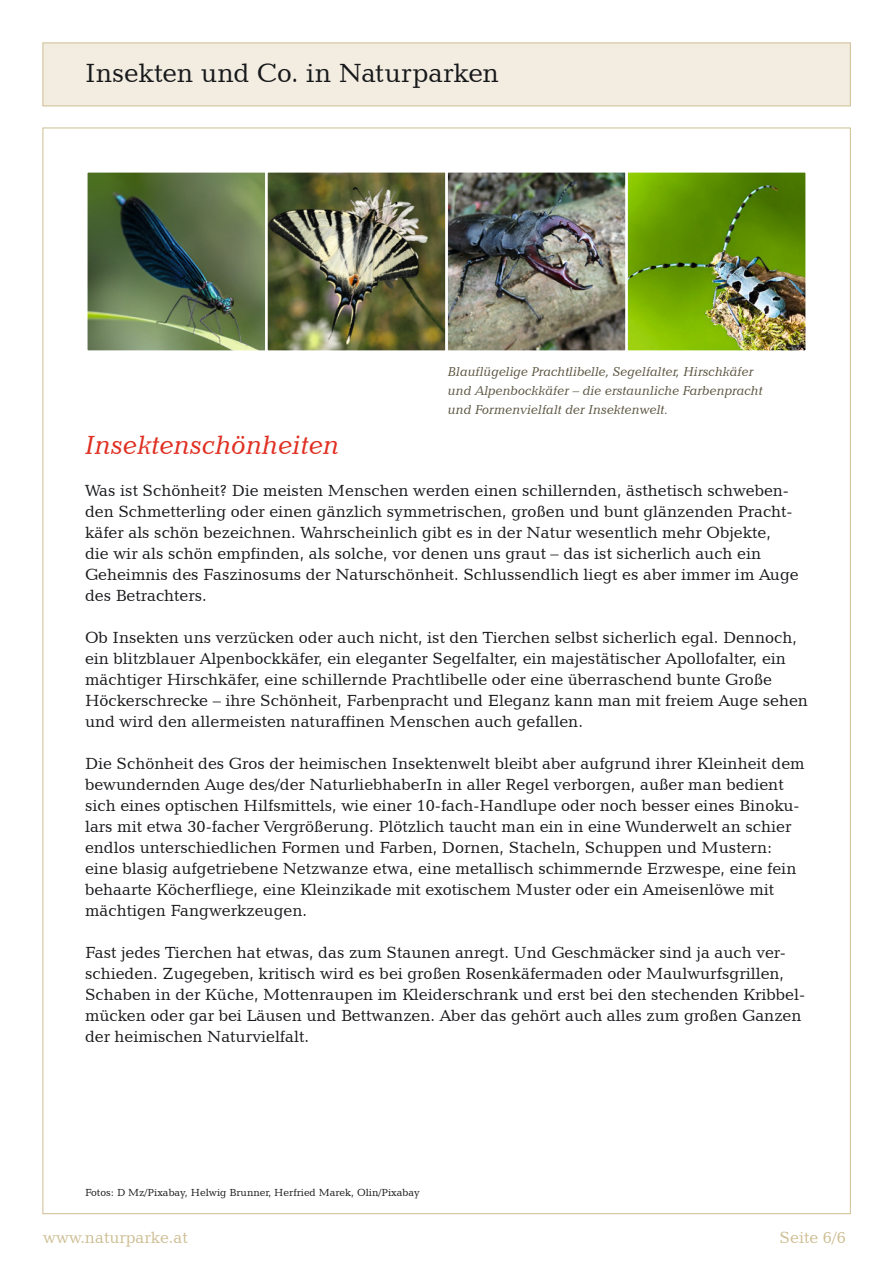
<style>
.page{position:relative;width:893px;height:1263px;background:#fff}
.page>*{position:absolute;margin:0;border:0;box-sizing:border-box;transform-origin:0 0}
.t1{font:27px "Candida BT";color:#17181b}
.t2{font:italic 27px "Candida BT";color:#e02f21}
.t3{font:16.5px/21px "Candida BT";color:#17181b}
.t4{font:16.5px "Candida BT";color:#cdbe93}
.Absatzformat_1{font:italic 13.2px/19.2px "Candida BT";color:#5b5541}
.t5{font:10.5px "Candida BT";color:#17181b}
</style>
<div class="page">
<div style="left:43px;top:43px;width:808px;height:63px;background:#f2ede0;border:1px solid #cdbe93"></div>
<img style="left:89px;top:174px;width:175px;height:175px">
<div style="left:85px;top:170px;width:183px;height:183px;border:3px solid #fff"></div>
<img style="left:269px;top:174px;width:175px;height:175px">
<div style="left:265px;top:170px;width:183px;height:183px;border:3px solid #fff"></div>
<img style="left:449px;top:174px;width:175px;height:175px">
<div style="left:445px;top:170px;width:183px;height:183px;border:3px solid #fff"></div>
<img style="left:629px;top:174px;width:175px;height:175px">
<div style="left:625px;top:170px;width:183px;height:183px;border:3px solid #fff"></div>
<p class="t1" style="left:85px;top:56px;width:415px">Insekten und Co. in Naturparken</p>
<p class="Absatzformat_1" style="left:448px;top:361px;width:316px">Blauflügelige Prachtlibelle, Segelfalter, Hirschkäfer und Alpenbockkäfer – die erstaunliche Farbenpracht und Formenvielfalt der Insektenwelt.</p>
<p class="t2" style="left:85px;top:428px;width:256px">Insektenschönheiten</p>
<p class="t3" style="left:85px;top:480px;width:715px">Was ist Schönheit? Die meisten Menschen werden einen schillernden, ästhetisch schweben&shy;den Schmetterling oder einen gänzlich symmetrischen, großen und bunt glänzenden Pracht&shy;käfer als schön bezeichnen. Wahrscheinlich gibt es in der Natur wesentlich mehr Objekte, die wir als schön empfinden, als solche, vor denen uns graut – das ist sicherlich auch ein Geheimnis des Faszinosums der Naturschönheit. Schlussendlich liegt es aber immer im Auge des Betrachters.</p>
<p class="t3" style="left:85px;top:627px;width:724px">Ob Insekten uns verzücken oder auch nicht, ist den Tierchen selbst sicherlich egal. Dennoch, ein blitzblauer Alpenbockkäfer, ein eleganter Segelfalter, ein majestätischer Apollofalter, ein mächtiger Hirschkäfer, eine schillernde Prachtlibelle oder eine überraschend bunte Große Höckerschrecke – ihre Schönheit, Farbenpracht und Eleganz kann man mit freiem Auge sehen und wird den allermeisten naturaffinen Menschen auch gefallen.</p>
<p class="t3" style="left:85px;top:753px;width:721px">Die Schönheit des Gros der heimischen Insektenwelt bleibt aber aufgrund ihrer Kleinheit dem bewundernden Auge des/der NaturliebhaberIn in aller Regel verborgen, außer man bedient sich eines optischen Hilfsmittels, wie einer 10-fach-Handlupe oder noch besser eines Binoku&shy;lars mit etwa 30-facher Vergrößerung. Plötzlich taucht man ein in eine Wunderwelt an schier endlos unterschiedlichen Formen und Farben, Dornen, Stacheln, Schuppen und Mustern: eine blasig aufgetriebene Netzwanze etwa, eine metallisch schimmernde Erzwespe, eine fein behaarte Köcherfliege, eine Kleinzikade mit exotischem Muster oder ein Ameisenlöwe mit mächtigen Fangwerkzeugen.</p>
<p class="t3" style="left:85px;top:942px;width:721px">Fast jedes Tierchen hat etwas, das zum Staunen anregt. Und Geschmäcker sind ja auch ver&shy;schieden. Zugegeben, kritisch wird es bei großen Rosenkäfermaden oder Maulwurfsgrillen, Schaben in der Küche, Mottenraupen im Kleiderschrank und erst bei den stechenden Kribbel&shy;mücken oder gar bei Läusen und Bettwanzen. Aber das gehört auch alles zum großen Ganzen der heimischen Naturvielfalt.</p>
<p class="t5" style="left:85px;top:1186px;width:336px">Fotos: D Mz/Pixabay, Helwig Brunner, Herfried Marek, Olin/Pixabay</p>
<p class="t4" style="left:43px;top:1227px;width:146px">www.naturparke.at</p>
<p class="t4" style="left:780px;top:1227px;width:68px">Seite 6/6</p>
</div>
